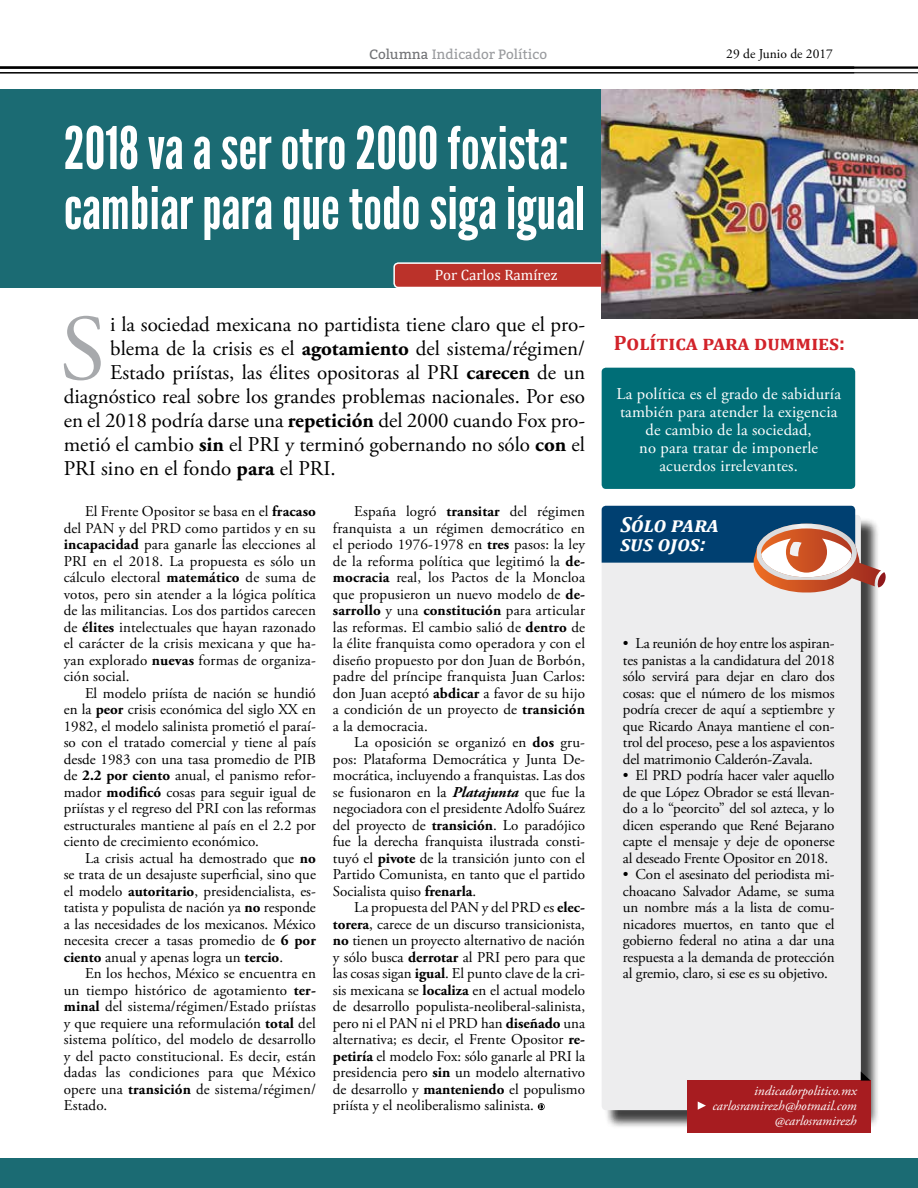
<style>
.page{position:relative;width:918px;height:1188px;background:#fff}
.page>*{position:absolute;margin:0;border:0;box-sizing:border-box;transform-origin:0 0}
.t1{font:93.45px "Adobe Garamond Pro";color:#a7a9ac}
.t2{font:58.5px/60px "League Gothic";color:#fff}
.t3{font:italic 700 21.9px/19.5px "Cambria";color:#fff}
.t4{font:21px "Adobe Garamond Pro";color:#000}
.t5{font:700 21px "Cambria";color:#d2232a}
.t6{font:16.5px/18px "Adobe Garamond Pro";letter-spacing:.01em;color:#fff;text-align:center}
.t7{font:15px/16.5px "Adobe Garamond Pro";color:#000;text-align:justify}
.t8{font:15px "Cambria";color:#fff}
.t9{font:italic 13.5px/15px "Adobe Garamond Pro";color:#fff;text-align:right}
.t10{font:13.5px "Bitter";color:#999b9e}
.t11{font:13.5px "Adobe Garamond Pro";color:#000}
.s1{color:#717275}
.s2{font-weight:700}
.s3{font-weight:700;font-style:italic}
</style>
<div class="page">
<hr style="left:0;top:66px;width:918px;height:3px;background:#000">
<hr style="left:0;top:72px;width:918px;height:1px;background:#000">
<div style="left:0;top:89px;width:918px;height:198px;background:#1b6b73"></div>
<div style="left:394px;top:263px;width:215px;height:24px;background:#bb322a;border-radius:4px"></div>
<div style="left:393px;top:262px;width:217px;height:26px;border:2px solid #fff;border-radius:4px"></div>
<svg style="left:538px;top:1103px;width:7px;height:7px"></svg>
<svg style="left:539px;top:1104px;width:5px;height:5px"></svg>
<div style="left:602px;top:368px;width:253px;height:121px;background:#006e77;border-radius:4px"></div>
<div style="left:604px;top:517px;width:276px;height:612px;background:#000;opacity:.75"></div>
<div style="left:602px;top:515px;width:259px;height:595px;background:#ededee;border-radius:4px"></div>
<svg style="left:602px;top:506px;width:284px;height:86px"></svg>
<div style="left:687px;top:1081px;width:184px;height:52px;background:#a71c20"></div>
<svg style="left:698px;top:1101px;width:8px;height:9px"></svg>
<svg style="left:861px;top:1071px;width:10px;height:10px"></svg>
<img style="left:602px;top:89px;width:316px;height:229px">
<div style="left:0;top:1158px;width:918px;height:30px;background:#1b6b73"></div>
<p class="t10" style="left:369px;top:45px;width:179px"><span class="s1">Columna</span> Indicador Político</p>
<h2 class="t2" style="left:64px;top:118px;width:523px">2018 va a ser otro 2000 foxista: cambiar para que todo siga igual</h2>
<p class="t8" style="left:435px;top:266px;width:124px">Por Carlos Ramírez</p>
<h1 class="t1" style="left:60px;top:293px;width:47px">S</h1>
<h3 class="t4" style="left:110px;top:312px;width:476px">i la sociedad mexicana no partidista tiene claro que el pro-</h3>
<h3 class="t4" style="left:110px;top:336px;width:476px">blema de la crisis es el <span class="s2">agotamiento</span> del sistema/régimen/</h3>
<h3 class="t4" style="left:110px;top:360px;width:476px">Estado priístas, las élites opositoras al PRI <span class="s2">carecen</span> de un</h3>
<h3 class="t4" style="left:64px;top:384px;width:523px">diagnóstico real sobre los grandes problemas nacionales. Por eso</h3>
<h3 class="t4" style="left:64px;top:408px;width:523px">en el 2018 podría darse una <span class="s2">repetición</span> del 2000 cuando Fox pro-</h3>
<h3 class="t4" style="left:64px;top:432px;width:523px">metió el cambio <span class="s2">sin</span> el PRI y terminó gobernando no sólo <span class="s2">con</span> el</h3>
<h3 class="t4" style="left:64px;top:456px;width:274px">PRI sino en el fondo <span class="s2">para</span> el PRI.</h3>
<p class="t7" style="left:64px;top:504px;width:254px;text-indent:21px">El Frente Opositor se basa en el <span class="s2">fracaso </span>del PAN y del PRD como partidos y en su <span class="s2">incapacidad</span> para ganarle las elecciones al PRI en el 2018. La propuesta es sólo un cálculo electoral <span class="s2">matemático</span> de suma de votos, pero sin atender a la lógica política de las militancias. Los dos partidos carecen de <span class="s2">élites</span> intelectuales que hayan razonado el carácter de la crisis mexicana y que ha&shy;yan explorado <span class="s2">nuevas</span> formas de organiza&shy;ción social.</p>
<p class="t7" style="left:64px;top:685px;width:254px;text-indent:21px">El modelo priísta de nación se hundió en la <span class="s2">peor</span> crisis económica del siglo XX en 1982, el modelo salinista prometió el paraí&shy;so con el tratado comercial y tiene al país desde 1983 con una tasa promedio de PIB de <span class="s2">2.2 por ciento</span> anual, el panismo refor&shy;mador <span class="s2">modificó</span> cosas para seguir igual de priístas y el regreso del PRI con las reformas estructurales mantiene al país en el 2.2 por ciento de crecimiento económico.</p>
<p class="t7" style="left:64px;top:850px;width:254px;text-indent:21px">La crisis actual ha demostrado que <span class="s2">no </span>se trata de un desajuste superficial, sino que el modelo <span class="s2">autoritario</span>, presidencialista, es&shy;tatista y populista de nación ya <span class="s2">no</span> responde a las necesidades de los mexicanos. México necesita crecer a tasas promedio de <span class="s2">6 por ciento</span> anual y apenas logra un <span class="s2">tercio</span>.</p>
<p class="t7" style="left:64px;top:966px;width:254px;text-indent:21px">En los hechos, México se encuentra en un tiempo histórico de agotamiento <span class="s2">ter&shy;minal</span> del sistema/régimen/Estado priístas y que requiere una reformulación <span class="s2">total</span> del sistema político, del modelo de desarrollo y del pacto constitucional. Es decir, están dadas las condiciones para que México opere una <span class="s2">transición</span> de sistema/régimen/ Estado.</p>
<p class="t7" style="left:333px;top:504px;width:254px;text-indent:21px">España logró <span class="s2">transitar</span> del régimen franquista a un régimen democrático en el periodo 1976-1978 en <span class="s2">tres</span> pasos: la ley de la reforma política que legitimó la <span class="s2">de&shy;mocracia</span> real, los Pactos de la Moncloa que propusieron un nuevo modelo de <span class="s2">de&shy;sarrollo</span> y una <span class="s2">constitución</span> para articular las reformas. El cambio salió de <span class="s2">dentro</span> de la élite franquista como operadora y con el diseño propuesto por don Juan de Borbón, padre del príncipe franquista Juan Carlos: don Juan aceptó <span class="s2">abdicar</span> a favor de su hijo a condición de un proyecto de <span class="s2">transición </span>a la democracia.</p>
<p class="t7" style="left:333px;top:735px;width:254px;text-indent:21px">La oposición se organizó en <span class="s2">dos</span> gru&shy;pos: Plataforma Democrática y Junta De&shy;mocrática, incluyendo a franquistas. Las dos se fusionaron en la <span class="s3">Platajunta</span> que fue la negociadora con el presidente Adolfo Suárez del proyecto de <span class="s2">transición</span>. Lo paradójico fue la derecha franquista ilustrada consti&shy;tuyó el <span class="s2">pivote</span> de la transición junto con el Partido Comunista, en tanto que el partido Socialista quiso <span class="s2">frenarla</span>.</p>
<p class="t7" style="left:333px;top:900px;width:254px;text-indent:21px">La propuesta del PAN y del PRD es <span class="s2">elec&shy;torera</span>, carece de un discurso transicionista, <span class="s2">no</span> tienen un proyecto alternativo de nación y sólo busca <span class="s2">derrotar</span> al PRI pero para que las cosas sigan <span class="s2">igual</span>. El punto clave de la cri&shy;sis mexicana se <span class="s2">localiza</span> en el actual modelo de desarrollo populista-neoliberal-salinista, pero ni el PAN ni el PRD han <span class="s2">diseñado</span> una alternativa; es decir, el Frente Opositor <span class="s2">re&shy;petiría</span> el modelo Fox: sólo ganarle al PRI la presidencia pero <span class="s2">sin</span> un modelo alternativo de desarrollo y <span class="s2">manteniendo</span> el populismo priísta y el neoliberalismo salinista.</p>
<p class="t11" style="left:726px;top:46px;width:108px">29 de Junio de 2017</p>
<h3 class="t5" style="left:614px;top:328px;width:233px">Política para dummies:</h3>
<p class="t6" style="left:616px;top:385px;width:226px">La política es el grado de sabiduría también para atender la exigencia de cambio de la sociedad,<br>no para tratar de imponerle acuerdos irrelevantes.</p>
<h3 class="t3" style="left:620px;top:514px;width:100px">Sólo para sus ojos:</h3>
<p class="t7" style="left:623px;top:636px;width:213px">• La reunión de hoy entre los aspiran&shy;tes panistas a la candidatura del 2018 sólo servirá para dejar en claro dos cosas: que el número de los mismos podría crecer de aquí a septiembre y que Ricardo Anaya mantiene el con&shy;trol del proceso, pese a los aspavientos del matrimonio Calderón-Zavala.</p>
<p class="t7" style="left:623px;top:768px;width:213px">• El PRD podría hacer valer aquello de que López Obrador se está llevan&shy;do a lo “peorcito” del sol azteca, y lo dicen esperando que René Bejarano capte el mensaje y deje de oponerse al deseado Frente Opositor en 2018.</p>
<p class="t7" style="left:623px;top:867px;width:213px">• Con el asesinato del periodista mi&shy;choacano Salvador Adame, se suma un nombre más a la lista de comu&shy;nicadores muertos, en tanto que el gobierno federal no atina a dar una respuesta a la demanda de protección al gremio, claro, si ese es su objetivo.</p>
<p class="t9" style="left:712px;top:1084px;width:146px">indicadorpolitico.mx carlosramirezh@hotmail.com @carlosramirezh</p>
</div>
